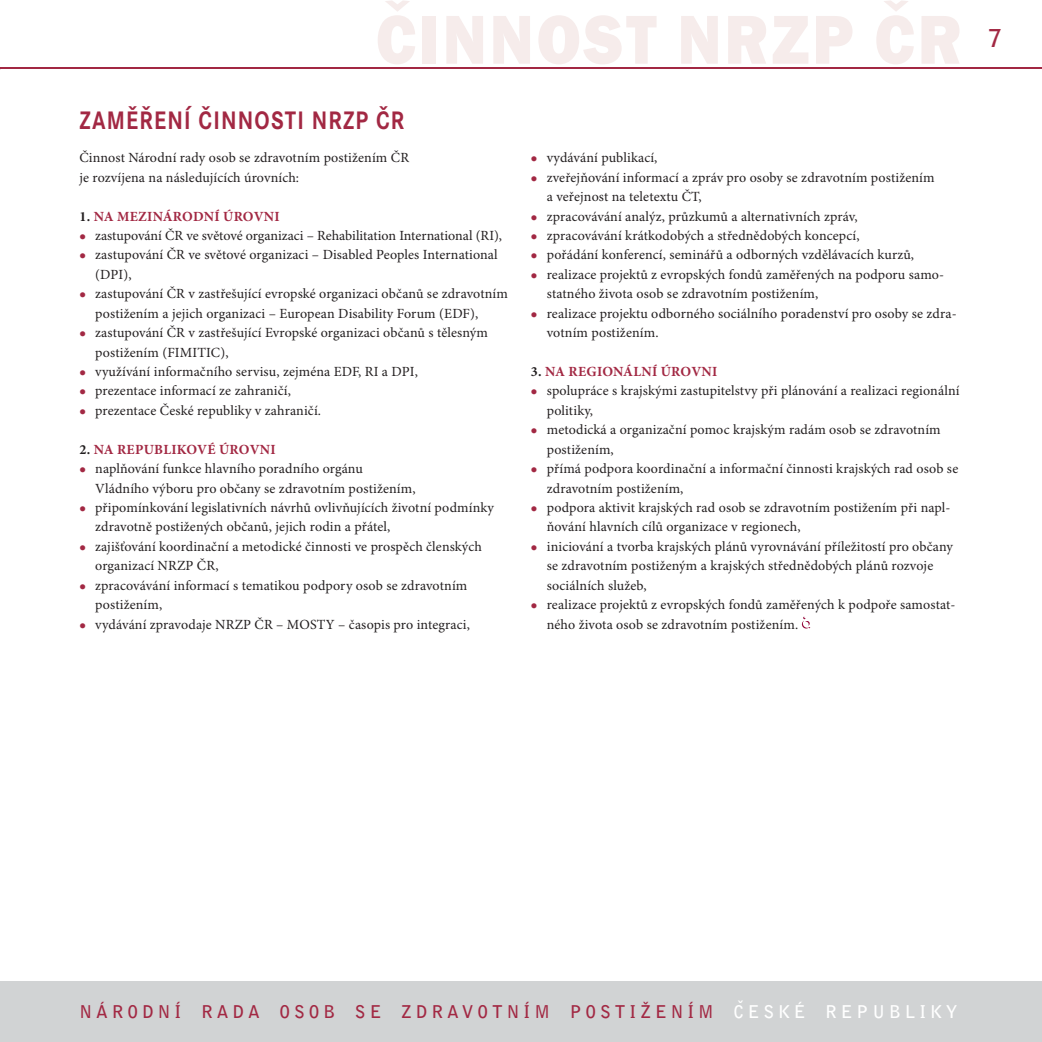
<style>
.page{position:relative;width:1042px;height:1042px;background:#fff}
.page>*{position:absolute;margin:0;border:0;box-sizing:border-box;transform-origin:0 0}
.t1{font:700 26.25px "Corporate SSCTOT";letter-spacing:.055em;color:#a22843;scale:.86 1}
.t2{font:700 24.5px "Bell Gothic Std";color:#a22843}
.t3{font:700 17.5px "Bell Gothic Std";letter-spacing:.23em;color:#a22843}
.t4{font:14px/19.4px "Minion Pro";letter-spacing:.01em;color:#231f20}
.t5{font:700 14px "Minion Pro";letter-spacing:.02em;color:#a22843}
.s1{color:#231f20}
.s2{color:#a22843}
.s3{color:#fff}
</style>
<div class="page">
<div style="left:0;top:981px;width:1042px;height:61px;background:#d1d3d4"></div>
<hr style="left:0;top:67px;width:1042px;height:2px;background:#a22843">
<svg style="left:802px;top:616px;width:8px;height:12px"></svg>
<h1 class="t1" style="left:80px;top:105px;width:379px">ZAMĚŘENÍ ČINNOSTI NRZP ČR</h1>
<p class="t4" style="left:79px;top:149px;width:331px">Činnost Národní rady osob se zdravotním postižením ČR je rozvíjena na následujících úrovních:</p>
<p class="t5" style="left:79px;top:206px;width:202px"><span class="s1">1.</span> NA MEZINÁRODNÍ ÚROVNI</p>
<p class="t4" style="left:79px;top:226px;width:424px"><span class="s2">●</span> zastupování ČR ve světové organizaci – Rehabilitation International (RI),</p>
<p class="t4" style="left:95px;top:246px;width:404px;text-indent:-16px"><span class="s2">●</span> zastupování ČR ve světové organizaci – Disabled Peoples International (DPI),</p>
<p class="t4" style="left:95px;top:285px;width:414px;text-indent:-16px"><span class="s2">●</span> zastupování ČR v zastřešující evropské organizaci občanů se zdravotním postižením a jejich organizaci – European Disability Forum (EDF),</p>
<p class="t4" style="left:95px;top:323px;width:394px;text-indent:-16px"><span class="s2">●</span> zastupování ČR v zastřešující Evropské organizaci občanů s tělesným postižením (FIMITIC),</p>
<p class="t4" style="left:79px;top:362px;width:340px"><span class="s2">●</span> využívání informačního servisu, zejména EDF, RI a DPI,</p>
<p class="t4" style="left:79px;top:382px;width:213px"><span class="s2">●</span> prezentace informací ze zahraničí,</p>
<p class="t4" style="left:79px;top:401px;width:243px"><span class="s2">●</span> prezentace České republiky v zahraničí.</p>
<p class="t5" style="left:79px;top:439px;width:198px"><span class="s1">2.</span> NA REPUBLIKOVÉ ÚROVNI</p>
<p class="t4" style="left:95px;top:459px;width:322px;text-indent:-16px"><span class="s2">●</span> naplňování funkce hlavního poradního orgánu<br>Vládního výboru pro občany se zdravotním postižením,</p>
<p class="t4" style="left:95px;top:498px;width:400px;text-indent:-16px"><span class="s2">●</span> připomínkování legislativních návrhů ovlivňujících životní podmínky zdravotně postižených občanů, jejich rodin a přátel,</p>
<p class="t4" style="left:95px;top:537px;width:388px;text-indent:-16px"><span class="s2">●</span> zajišťování koordinační a metodické činnosti ve prospěch členských organizací NRZP ČR,</p>
<p class="t4" style="left:95px;top:576px;width:374px;text-indent:-16px"><span class="s2">●</span> zpracovávání informací s tematikou podpory osob se zdravotním postižením,</p>
<p class="t4" style="left:79px;top:615px;width:392px"><span class="s2">●</span> vydávání zpravodaje NRZP ČR – MOSTY – časopis pro integraci,</p>
<p class="t4" style="left:531px;top:149px;width:128px"><span class="s2">●</span> vydávání publikací,</p>
<p class="t4" style="left:547px;top:168px;width:389px;text-indent:-16px"><span class="s2">●</span> zveřejňování informací a zpráv pro osoby se zdravotním postižením a veřejnost na teletextu ČT,</p>
<p class="t4" style="left:531px;top:207px;width:328px"><span class="s2">●</span> zpracovávání analýz, průzkumů a alternativních zpráv,</p>
<p class="t4" style="left:531px;top:226px;width:330px"><span class="s2">●</span> zpracovávání krátkodobých a střednědobých koncepcí,</p>
<p class="t4" style="left:531px;top:246px;width:385px"><span class="s2">●</span> pořádání konferencí, seminářů a odborných vzdělávacích kurzů,</p>
<p class="t4" style="left:547px;top:265px;width:399px;text-indent:-16px"><span class="s2">●</span> realizace projektů z evropských fondů zaměřených na podporu samo&shy;statného života osob se zdravotním postižením,</p>
<p class="t4" style="left:547px;top:304px;width:411px;text-indent:-16px"><span class="s2">●</span> realizace projektu odborného sociálního poradenství pro osoby se zdra&shy;votním postižením.</p>
<p class="t5" style="left:531px;top:362px;width:188px"><span class="s1">3.</span> NA REGIONÁLNÍ ÚROVNI</p>
<p class="t4" style="left:547px;top:382px;width:414px;text-indent:-16px"><span class="s2">●</span> spolupráce s krajskými zastupitelstvy při plánování a realizaci regionální politiky,</p>
<p class="t4" style="left:547px;top:421px;width:395px;text-indent:-16px"><span class="s2">●</span> metodická a organizační pomoc krajským radám osob se zdravotním postižením,</p>
<p class="t4" style="left:547px;top:459px;width:413px;text-indent:-16px"><span class="s2">●</span> přímá podpora koordinační a informační činnosti krajských rad osob se zdravotním postižením,</p>
<p class="t4" style="left:547px;top:498px;width:405px;text-indent:-16px"><span class="s2">●</span> podpora aktivit krajských rad osob se zdravotním postižením při napl&shy;ňování hlavních cílů organizace v regionech,</p>
<p class="t4" style="left:547px;top:537px;width:408px;text-indent:-16px"><span class="s2">●</span> iniciování a tvorba krajských plánů vyrovnávání příležitostí pro občany se zdravotním postiženým a krajských střednědobých plánů rozvoje sociálních služeb,</p>
<p class="t4" style="left:547px;top:595px;width:410px;text-indent:-16px"><span class="s2">●</span> realizace projektů z evropských fondů zaměřených k podpoře samostat&shy;ného života osob se zdravotním postižením.</p>
<h2 class="t2" style="left:988px;top:23px;width:15px">7</h2>
<p class="t3" style="left:79px;top:1001px;width:880px">NÁRODNÍ RADA OSOB SE ZDRAVOTNÍM POSTIŽENÍM <span class="s3">C</span><sup>ˇ</sup><span class="s3">ESKÉ REPUBLIKY</span></p>
</div>
